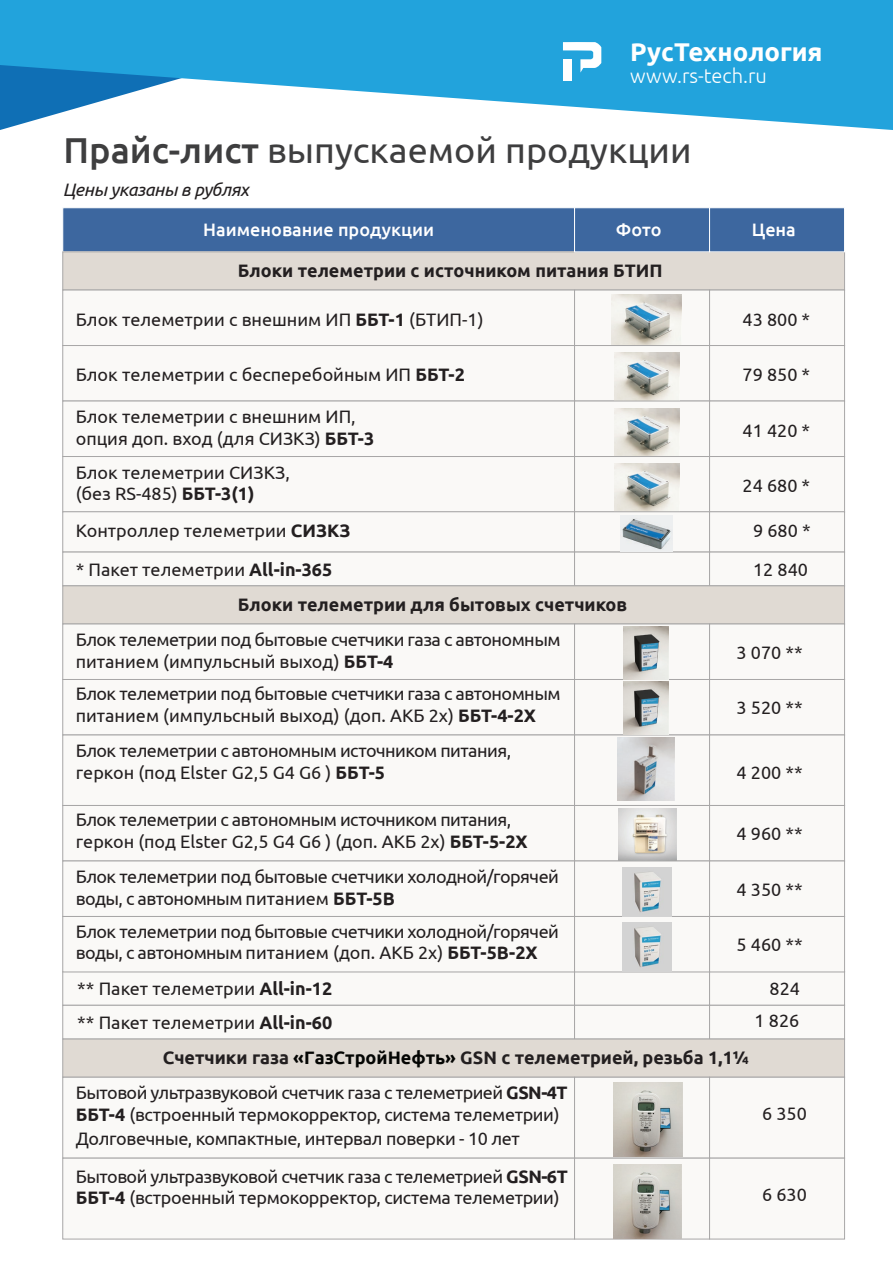
<style>
.page{position:relative;width:893px;height:1263px;background:#fff}
.page>*{position:absolute;margin:0;border:0;box-sizing:border-box;transform-origin:0 0}
.t1{font:36px "Ubuntu";color:#3e3e3f}
.t2{font:700 25.65px "Ubuntu";color:#fff}
.t3{font:300 20.1px "Ubuntu";color:#fff}
.t4{font:18px/21.6px "Ubuntu";letter-spacing:-.02em;color:#231f20}
.t5{font:18px/21.6px "Ubuntu";color:#231f20}
.t6{font:700 18px/35px "Ubuntu";color:#231f20}
.t7{font:500 18px "Ubuntu";color:#fff}
.t8{font:italic 18px "Ubuntu";letter-spacing:-.02em;color:#231f20}
.s1{font-weight:500}
.s2{font-weight:700}
.s3{color:#040503}
.s4{font-weight:400}
</style>
<div class="page">
<div style="left:63px;top:208px;width:512px;height:44px;background:#3d679f"></div>
<div style="left:63px;top:252px;width:782px;height:38px;background:#e0dad3;border:1px solid #a8a7a7"></div>
<div style="left:63px;top:290px;width:512px;height:56px;background:#faf9f7;border:1px solid #a8a7a7"></div>
<div style="left:574px;top:290px;width:136px;height:56px;background:#faf9f7;border:1px solid #a8a7a7"></div>
<div style="left:709px;top:290px;width:136px;height:56px;background:#faf9f7;border:1px solid #a8a7a7"></div>
<div style="left:574px;top:208px;width:136px;height:44px;background:#3d679f"></div>
<div style="left:709px;top:208px;width:136px;height:44px;background:#3d679f"></div>
<img style="left:612px;top:294px;width:69px;height:51px">
<div style="left:63px;top:345px;width:512px;height:56px;background:#faf9f7;border:1px solid #a8a7a7"></div>
<div style="left:574px;top:345px;width:136px;height:56px;background:#faf9f7;border:1px solid #a8a7a7"></div>
<img style="left:614px;top:353px;width:65px;height:48px">
<div style="left:709px;top:345px;width:136px;height:56px;background:#faf9f7;border:1px solid #a8a7a7"></div>
<div style="left:63px;top:401px;width:512px;height:56px;background:#faf9f7;border:1px solid #a8a7a7"></div>
<div style="left:574px;top:401px;width:136px;height:56px;background:#faf9f7;border:1px solid #a8a7a7"></div>
<img style="left:614px;top:408px;width:65px;height:48px">
<div style="left:709px;top:401px;width:136px;height:56px;background:#faf9f7;border:1px solid #a8a7a7"></div>
<div style="left:63px;top:456px;width:512px;height:56px;background:#faf9f7;border:1px solid #a8a7a7"></div>
<div style="left:574px;top:456px;width:136px;height:56px;background:#faf9f7;border:1px solid #a8a7a7"></div>
<img style="left:614px;top:464px;width:65px;height:48px">
<div style="left:709px;top:456px;width:136px;height:56px;background:#faf9f7;border:1px solid #a8a7a7"></div>
<div style="left:63px;top:512px;width:512px;height:40px;background:#faf9f7;border:1px solid #a8a7a7"></div>
<div style="left:574px;top:512px;width:136px;height:40px;background:#faf9f7;border:1px solid #a8a7a7"></div>
<div style="left:709px;top:512px;width:136px;height:40px;background:#faf9f7;border:1px solid #a8a7a7"></div>
<div style="left:63px;top:552px;width:512px;height:34px;background:#faf9f7;border:1px solid #a8a7a7"></div>
<div style="left:574px;top:552px;width:136px;height:34px;background:#faf9f7;border:1px solid #a8a7a7"></div>
<div style="left:709px;top:552px;width:136px;height:34px;background:#faf9f7;border:1px solid #a8a7a7"></div>
<svg style="left:0;top:0;width:893px;height:130px;fill:#22a3dc"></svg>
<img style="left:620px;top:515px;width:53px;height:37px">
<div style="left:63px;top:586px;width:782px;height:38px;background:#e0dad3;border:1px solid #a8a7a7"></div>
<div style="left:63px;top:624px;width:512px;height:56px;background:#faf9f7;border:1px solid #a8a7a7"></div>
<div style="left:574px;top:624px;width:136px;height:56px;background:#faf9f7;border:1px solid #a8a7a7"></div>
<div style="left:709px;top:624px;width:136px;height:56px;background:#faf9f7;border:1px solid #a8a7a7"></div>
<div style="left:63px;top:679px;width:512px;height:56px;background:#faf9f7;border:1px solid #a8a7a7"></div>
<div style="left:574px;top:679px;width:136px;height:56px;background:#faf9f7;border:1px solid #a8a7a7"></div>
<div style="left:709px;top:679px;width:136px;height:56px;background:#faf9f7;border:1px solid #a8a7a7"></div>
<div style="left:63px;top:735px;width:512px;height:71px;background:#faf9f7;border:1px solid #a8a7a7"></div>
<div style="left:574px;top:735px;width:136px;height:71px;background:#faf9f7;border:1px solid #a8a7a7"></div>
<div style="left:709px;top:735px;width:136px;height:71px;background:#faf9f7;border:1px solid #a8a7a7"></div>
<div style="left:63px;top:805px;width:512px;height:56px;background:#faf9f7;border:1px solid #a8a7a7"></div>
<div style="left:574px;top:805px;width:136px;height:56px;background:#faf9f7;border:1px solid #a8a7a7"></div>
<div style="left:709px;top:805px;width:136px;height:56px;background:#faf9f7;border:1px solid #a8a7a7"></div>
<div style="left:63px;top:971px;width:512px;height:34px;background:#faf9f7;border:1px solid #a8a7a7"></div>
<div style="left:574px;top:971px;width:136px;height:34px;background:#faf9f7;border:1px solid #a8a7a7"></div>
<div style="left:709px;top:971px;width:136px;height:34px;background:#faf9f7;border:1px solid #a8a7a7"></div>
<div style="left:63px;top:1005px;width:512px;height:34px;background:#faf9f7;border:1px solid #a8a7a7"></div>
<div style="left:574px;top:1005px;width:136px;height:34px;background:#faf9f7;border:1px solid #a8a7a7"></div>
<div style="left:709px;top:1005px;width:136px;height:34px;background:#faf9f7;border:1px solid #a8a7a7"></div>
<img style="left:623px;top:626px;width:45px;height:53px">
<img style="left:623px;top:681px;width:45px;height:53px">
<div style="left:63px;top:1039px;width:782px;height:38px;background:#e0dad3;border:1px solid #a8a7a7"></div>
<div style="left:63px;top:1077px;width:512px;height:81px;background:#faf9f7;border:1px solid #a8a7a7"></div>
<div style="left:574px;top:1077px;width:136px;height:81px;background:#faf9f7;border:1px solid #a8a7a7"></div>
<div style="left:709px;top:1077px;width:136px;height:81px;background:#faf9f7;border:1px solid #a8a7a7"></div>
<div style="left:63px;top:1158px;width:512px;height:81px;background:#faf9f7;border:1px solid #a8a7a7"></div>
<div style="left:574px;top:1158px;width:136px;height:81px;background:#faf9f7;border:1px solid #a8a7a7"></div>
<div style="left:709px;top:1158px;width:136px;height:81px;background:#faf9f7;border:1px solid #a8a7a7"></div>
<div style="left:63px;top:861px;width:512px;height:56px;background:#faf9f7;border:1px solid #a8a7a7"></div>
<div style="left:574px;top:861px;width:136px;height:56px;background:#faf9f7;border:1px solid #a8a7a7"></div>
<div style="left:709px;top:861px;width:136px;height:56px;background:#faf9f7;border:1px solid #a8a7a7"></div>
<div style="left:63px;top:916px;width:512px;height:56px;background:#faf9f7;border:1px solid #a8a7a7"></div>
<div style="left:574px;top:916px;width:136px;height:56px;background:#faf9f7;border:1px solid #a8a7a7"></div>
<div style="left:709px;top:916px;width:136px;height:56px;background:#faf9f7;border:1px solid #a8a7a7"></div>
<img style="left:617px;top:737px;width:57px;height:64px">
<img style="left:619px;top:809px;width:57px;height:51px">
<img style="left:623px;top:867px;width:48px;height:49px">
<img style="left:623px;top:923px;width:48px;height:48px">
<img style="left:614px;top:1082px;width:69px;height:75px">
<img style="left:613px;top:1165px;width:68px;height:73px">
<svg style="left:563px;top:42px;width:38px;height:31px"></svg>
<div style="left:563px;top:59px;width:9px;height:21px;background:#fff"></div>
<h2 class="t2" style="left:630px;top:36px;width:194px">РусТехнология</h2>
<p class="t3" style="left:630px;top:64px;width:138px">www.rs-tech.ru</p>
<h1 class="t1" style="left:64px;top:128px;width:629px"><span class="s1">Прайc-лист</span> выпускаемой продукции</h1>
<p class="t8" style="left:63px;top:179px;width:187px">Цены указаны в рублях</p>
<p class="t7" style="left:616px;top:218px;width:47px">Фото</p>
<p class="t7" style="left:752px;top:218px;width:46px">Цена</p>
<p class="t7" style="left:203px;top:218px;width:233px">Наименование продукции</p>
<p class="t6" style="left:238px;top:253px;width:426px">Блоки телеметрии с источником питания БТИП</p>
<p class="t5" style="left:76px;top:308px;width:409px">Блок телеметрии с внешним ИП <span class="s2">ББТ-1</span> (БТИП-1)</p>
<p class="t4" style="left:743px;top:308px;width:69px">43 800 *</p>
<p class="t5" style="left:76px;top:363px;width:391px">Блок телеметрии с бесперебойным ИП <span class="s2">ББТ-2</span></p>
<p class="t4" style="left:743px;top:363px;width:69px">79 850 *</p>
<p class="t5" style="left:76px;top:405px;width:300px">Блок телеметрии с внешним ИП, опция доп. вход (для СИЗКЗ) <span class="s2">ББТ-3</span></p>
<p class="t4" style="left:743px;top:419px;width:69px">41 420 *</p>
<p class="t5" style="left:76px;top:461px;width:216px">Блок телеметрии СИЗКЗ, (без RS-485) <span class="s2">ББТ-3(1)</span></p>
<p class="t4" style="left:743px;top:474px;width:69px">24 680 *</p>
<p class="t5" style="left:76px;top:519px;width:276px">Контроллер телеметрии <span class="s2">СИЗКЗ</span></p>
<p class="t4" style="left:753px;top:519px;width:59px">9 680 *</p>
<p class="t5" style="left:76px;top:558px;width:258px">* Пакет телеметрии <span class="s2">All-in-365</span></p>
<p class="t4" style="left:753px;top:558px;width:56px">12 840</p>
<p class="t6" style="left:238px;top:587px;width:391px">Блоки телеметрии для бытовых счетчиков</p>
<p class="t4" style="left:76px;top:628px;width:486px">Блок телеметрии под бытовые счетчики газа с автономным питанием (импульсный выход) <span class="s2">ББТ-4</span></p>
<p class="t4" style="left:736px;top:642px;width:68px">3 070 **</p>
<p class="t4" style="left:76px;top:682px;width:486px">Блок телеметрии под бытовые счетчики газа с автономным питанием (импульсный выход) (доп. АКБ 2х) <span class="s2">ББТ-4-2Х</span></p>
<p class="t4" style="left:76px;top:740px;width:437px">Блок телеметрии с автономным источником питания, геркон (под Elster G2,5 G4 G6 ) <span class="s2">ББТ-5</span></p>
<p class="t4" style="left:76px;top:809px;width:453px">Блок телеметрии с автономным источником питания, геркон (под Elster G2,5 G4 G6 ) (доп. АКБ 2х) <span class="s2">ББТ-5-2Х</span></p>
<p class="t4" style="left:76px;top:865px;width:485px">Блок телеметрии под бытовые счетчики холодной/горячей воды, с автономным питанием <span class="s2">ББТ-5В</span></p>
<p class="t4" style="left:76px;top:920px;width:485px">Блок телеметрии под бытовые счетчики холодной/горячей воды, с автономным питанием (доп. АКБ 2х) <span class="s2">ББТ-5В-2Х</span></p>
<p class="t5" style="left:77px;top:971px;width:257px;line-height:33.8px">** Пакет телеметрии <span class="s2">All-in-12 </span>** Пакет телеметрии <span class="s2">All-in-60</span></p>
<p class="t4" style="left:736px;top:696px;width:68px">3 520 **</p>
<p class="t4" style="left:736px;top:761px;width:68px">4 200 **</p>
<p class="t4" style="left:736px;top:822px;width:68px">4 960 **</p>
<p class="t4" style="left:736px;top:879px;width:68px">4 350 **</p>
<p class="t4" style="left:736px;top:933px;width:68px">5 460 **</p>
<p class="t4" style="left:754px;top:972px;width:47px;line-height:32.2px;text-align:right">824<br>1 826</p>
<p class="t6" style="left:76px;top:1040px;width:674px;text-indent:87px">Счетчики газа <span class="s3">«ГазСтройНефть»</span> GSN с телеметрией, резьба 1,1¼<br><span class="s4">Бытовой ультразвуковой счетчик газа с телеметрией</span> GSN-4T</p>
<p class="t4" style="left:76px;top:1101px;width:485px;line-height:24.6px"><span class="s2">ББТ-4</span> (встроенный термокорректор, система телеметрии)<br>Долговечные, компактные, интервал поверки - 10 лет</p>
<p class="t4" style="left:762px;top:1102px;width:46px">6 350</p>
<p class="t4" style="left:762px;top:1183px;width:46px">6 630</p>
<p class="t4" style="left:76px;top:1165px;width:493px">Бытовой ультразвуковой счетчик газа с телеметрией <span class="s2">GSN-6T<br>ББТ-4</span> (встроенный термокорректор, система телеметрии)</p>
</div>
